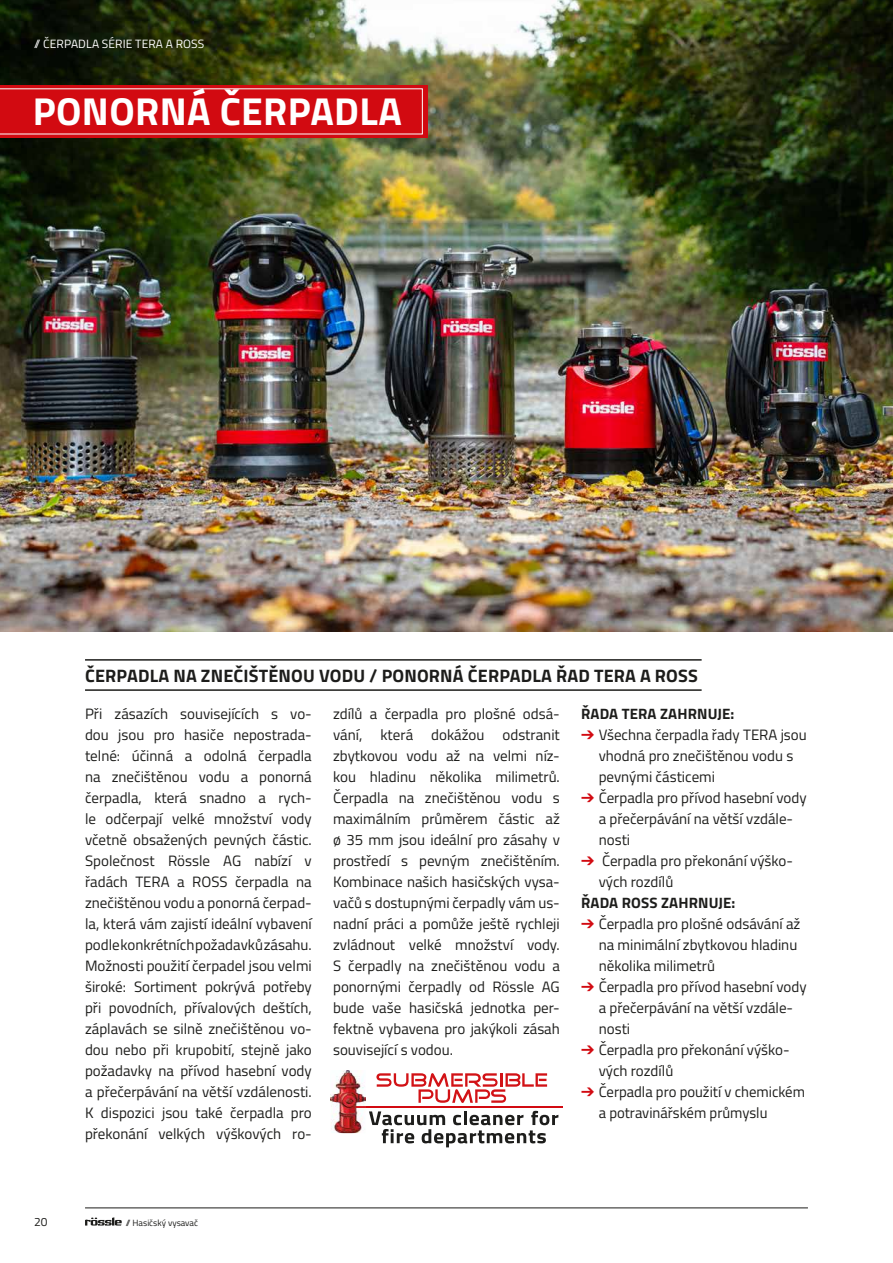
<style>
.page{position:relative;width:893px;height:1263px;background:#fff}
.page>*{position:absolute;margin:0;border:0;box-sizing:border-box;transform-origin:0 0}
.t1{font:700 39px "Titillium Web";letter-spacing:.01em;color:#fff}
.t2{font:700 18px "Titillium Web";letter-spacing:.01em;color:#1d1d1b}
.t3{font:15px/21px "Titillium Web";color:#1d1d1b;text-align:justify}
.t4{font:700 15px "Titillium Web";letter-spacing:.01em;color:#1d1d1b}
.t5{font:12px "Titillium Web";letter-spacing:.01em;color:#fff}
.t6{font:12px "Titillium Web";color:#1d1d1b}
.t7{font:9px "Titillium Web";color:#1d1d1b}
</style>
<div class="page">
<hr style="left:85px;top:1207px;width:723px;height:1px;background:#1d1d1b">
<svg style="left:85px;top:1217px;width:37px;height:8px"></svg>
<img style="left:0;top:0;width:893px;height:631px">
<div style="left:0;top:85px;width:427px;height:53px;background:linear-gradient(to right,#d20a11,#d20a11)"></div>
<div style="left:0;top:88px;width:423px;height:46px;background:#d20a11"></div>
<hr style="left:85px;top:659px;width:617px;height:2px;background:#1d1d1b">
<hr style="left:85px;top:689px;width:617px;height:2px;background:#1d1d1b">
<hr style="left:356px;top:1106px;width:207px;height:2px;background:#d20a11">
<img style="left:331px;top:1070px;width:25px;height:63px">
<svg style="left:356px;top:1073px;width:202px;height:74px"></svg>
<p class="t5" style="left:34px;top:35px;width:172px">// ČERPADLA SÉRIE TERA A ROSS</p>
<h1 class="t1" style="left:33px;top:82px;width:371px">PONORNÁ ČERPADLA</h1>
<p class="t2" style="left:85px;top:662px;width:614px">ČERPADLA NA ZNEČIŠTĚNOU VODU / PONORNÁ ČERPADLA ŘAD TERA A ROSS</p>
<p class="t3" style="left:85px;top:702px;width:228px">Při zásazích souvisejících s vo&shy;dou jsou pro hasiče nepostrada&shy;telné: účinná a odolná čerpadla na znečištěnou vodu a ponorná čerpadla, která snadno a rych&shy;le odčerpají velké množství vody včetně obsažených pevných částic.<br>Společnost Rössle AG nabízí v řadách TERA a ROSS čerpadla na znečištěnou vodu a ponorná čerpad&shy;la, která vám zajistí ideální vybavení podle konkrétních požadavků zásahu.<br>Možnosti použití čerpadel jsou velmi široké: Sortiment pokrývá potřeby při povodních, přívalových deštích, záplavách se silně znečištěnou vo&shy;dou nebo při krupobití, stejně jako požadavky na přívod hasební vody a přečerpávání na větší vzdálenosti.<br>K dispozici jsou také čerpadla pro překonání velkých výškových ro-</p>
<p class="t3" style="left:333px;top:702px;width:228px">zdílů a čerpadla pro plošné odsá&shy;vání, která dokážou odstranit zbytkovou vodu až na velmi níz&shy;kou hladinu několika milimetrů.<br>Čerpadla na znečištěnou vodu s maximálním průměrem částic až ø 35 mm jsou ideální pro zásahy v prostředí s pevným znečištěním.<br>Kombinace našich hasičských vysa&shy;vačů s dostupnými čerpadly vám us&shy;nadní práci a pomůže ještě rychleji zvládnout velké množství vody.<br>S čerpadly na znečištěnou vodu a ponornými čerpadly od Rössle AG bude vaše hasičská jednotka per&shy;fektně vybavena pro jakýkoli zásah související s vodou.</p>
<p class="t4" style="left:581px;top:702px;width:155px">ŘADA TERA ZAHRNUJE:</p>
<p class="t3" style="left:599px;top:723px;width:210px;text-align:left">Všechna čerpadla řady TERA jsou vhodná pro znečištěnou vodu s pevnými částicemi<br>Čerpadla pro přívod hasební vody a přečerpávání na větší vzdále&shy;nosti<br>Čerpadla pro překonání výško&shy;vých rozdílů</p>
<p class="t4" style="left:581px;top:891px;width:156px">ŘADA ROSS ZAHRNUJE:</p>
<p class="t3" style="left:599px;top:912px;width:210px;text-align:left">Čerpadla pro plošné odsávání až na minimální zbytkovou hladinu několika milimetrů<br>Čerpadla pro přívod hasební vody a přečerpávání na větší vzdále&shy;nosti<br>Čerpadla pro překonání výško&shy;vých rozdílů<br>Čerpadla pro použití v chemickém a potravinářském průmyslu</p>
<p class="t6" style="left:34px;top:1212px;width:15px">20</p>
<p class="t7" style="left:126px;top:1216px;width:74px">// Hasičský vysavač</p>
</div>
